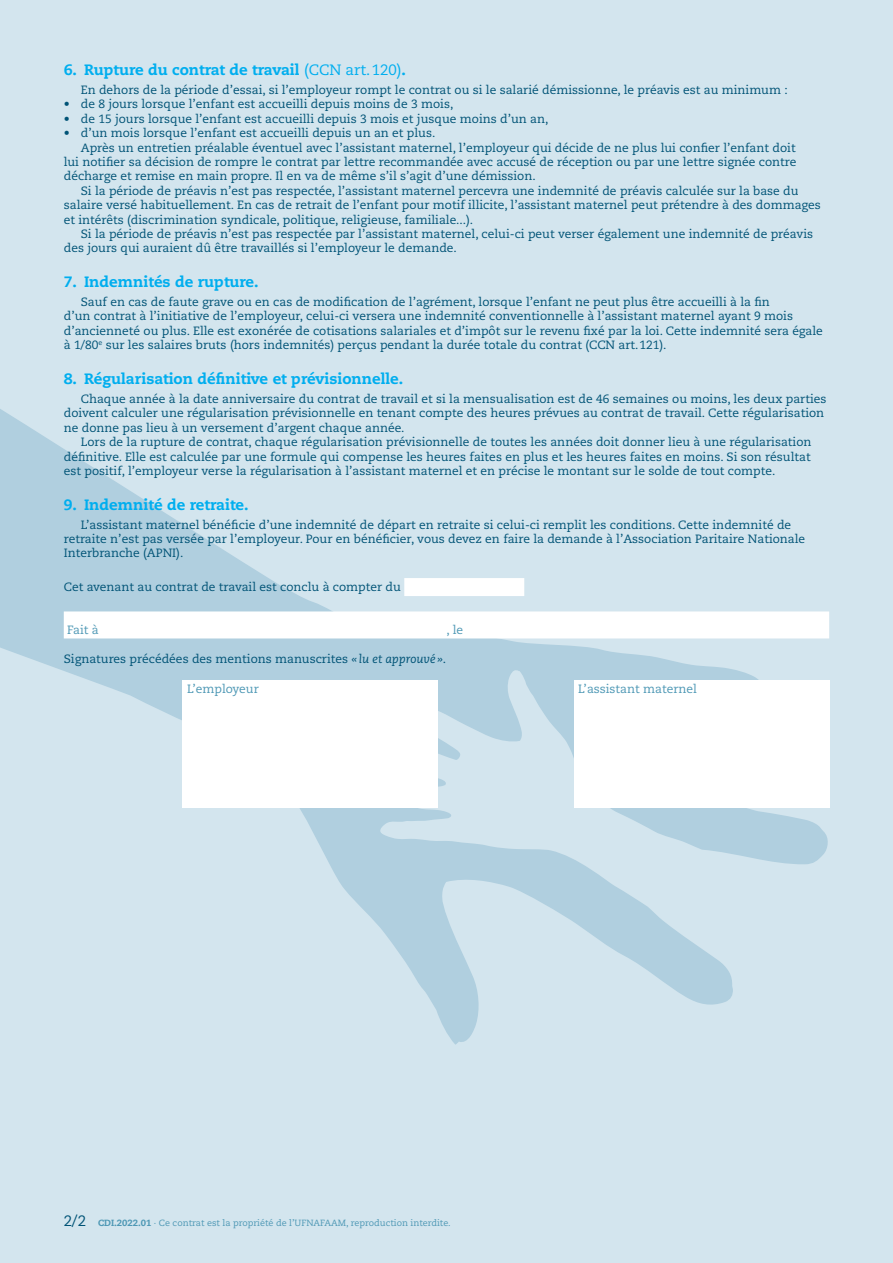
<style>
.page{position:relative;width:893px;height:1263px;background:#d3e5ee}
.page>*{position:absolute;margin:0;border:0;box-sizing:border-box;transform-origin:0 0}
.t1{font:800 15px "Caecilia LT Std";color:#00aeef}
.t2{font:12px/14.4px "Caecilia LT Std";color:#005376}
.t3{font:12px "Caecilia LT Std";color:#4e98b5}
.t4{font:9px "Caecilia LT Std";color:#4e98b5}
.s1{font-weight:400}
.s2{font-style:italic}
.s3{font-size:15px;color:#005376}
.s4{font-weight:800}
</style>
<div class="page">
<svg style="left:0;top:409px;width:830px;height:636px"></svg>
<div style="left:404px;top:578px;width:120px;height:18px;background:#fff"></div>
<div style="left:64px;top:611px;width:765px;height:27px;background:#fff"></div>
<div style="left:183px;top:680px;width:255px;height:127px;background:#fff"></div>
<div style="left:574px;top:680px;width:255px;height:127px;background:#fff"></div>
<p class="t1" style="left:64px;top:61px;width:344px">6. Rupture du contrat de travail <span class="s1">(CCN art.120)</span>.</p>
<p class="t2" style="left:81px;top:83px;width:708px">En dehors de la période d’essai, si l’employeur rompt le contrat ou si le salarié démissionne, le préavis est au minimum :</p>
<p class="t2" style="left:64px;top:97px;width:391px">• de 8 jours lorsque l’enfant est accueilli depuis moins de 3 mois,</p>
<p class="t2" style="left:64px;top:112px;width:486px">• de 15 jours lorsque l’enfant est accueilli depuis 3 mois et jusque moins d’un an,</p>
<p class="t2" style="left:64px;top:126px;width:373px">• d’un mois lorsque l’enfant est accueilli depuis un an et plus.</p>
<p class="t2" style="left:81px;top:140px;width:716px">Après un entretien préalable éventuel avec l’assistant maternel, l’employeur qui décide de ne plus lui confier l’enfant doit</p>
<p class="t2" style="left:64px;top:155px;width:734px">lui notifier sa décision de rompre le contrat par lettre recommandée avec accusé de réception ou par une lettre signée contre</p>
<p class="t2" style="left:64px;top:169px;width:473px">décharge et remise en main propre. Il en va de même s’il s’agit d’une démission.</p>
<p class="t2" style="left:81px;top:184px;width:719px">Si la période de préavis n’est pas respectée, l’assistant maternel percevra une indemnité de préavis calculée sur la base du</p>
<p class="t2" style="left:64px;top:198px;width:759px">salaire versé habituellement. En cas de retrait de l’enfant pour motif illicite, l’assistant maternel peut prétendre à des dommages</p>
<p class="t2" style="left:64px;top:212px;width:411px">et intérêts (discrimination syndicale, politique, religieuse, familiale...).</p>
<p class="t2" style="left:81px;top:227px;width:734px">Si la période de préavis n’est pas respectée par l’assistant maternel, celui-ci peut verser également une indemnité de préavis</p>
<p class="t2" style="left:64px;top:241px;width:394px">des jours qui auraient dû être travaillés si l’employeur le demande.</p>
<p class="t1" style="left:64px;top:273px;width:196px">7. Indemnités de rupture.</p>
<p class="t2" style="left:64px;top:295px;width:761px;text-indent:17px">Sauf en cas de faute grave ou en cas de modification de l’agrément, lorsque l’enfant ne peut plus être accueilli à la fin<br>d’un contrat à l’initiative de l’employeur, celui-ci versera une indemnité conventionnelle à l’assistant maternel ayant 9 mois d’ancienneté ou plus. Elle est exonérée de cotisations salariales et d’impôt sur le revenu fixé par la loi. Cette indemnité sera égale à 1/80<sup>e</sup> sur les salaires bruts (hors indemnités) perçus pendant la durée totale du contrat (CCN art.121).</p>
<p class="t1" style="left:64px;top:370px;width:341px">8. Régularisation définitive et prévisionnelle.</p>
<p class="t2" style="left:64px;top:392px;width:764px;text-indent:17px">Chaque année à la date anniversaire du contrat de travail et si la mensualisation est de 46 semaines ou moins, les deux parties doivent calculer une régularisation prévisionnelle en tenant compte des heures prévues au contrat de travail. Cette régularisation ne donne pas lieu à un versement d’argent chaque année.</p>
<p class="t2" style="left:64px;top:435px;width:749px;text-align:justify;text-indent:17px">Lors de la rupture de contrat, chaque régularisation prévisionnelle de toutes les années doit donner lieu à une régularisation définitive. Elle est calculée par une formule qui compense les heures faites en plus et les heures faites en moins. Si son résultat est positif, l’employeur verse la régularisation à l’assistant maternel et en précise le montant sur le solde de tout compte.</p>
<p class="t1" style="left:64px;top:495px;width:186px">9. Indemnité de retraite.</p>
<p class="t2" style="left:64px;top:517px;width:743px;text-indent:17px">L’assistant maternel bénéficie d’une indemnité de départ en retraite si celui-ci remplit les conditions. Cette indemnité de retraite n’est pas versée par l’employeur. Pour en bénéficier, vous devez en faire la demande à l’Association Paritaire Nationale<br>Interbranche (APNI).</p>
<p class="t2" style="left:64px;top:580px;width:339px">Cet avenant au contrat de travail est conclu à compter du</p>
<p class="t3" style="left:67px;top:623px;width:33px">Fait à</p>
<p class="t3" style="left:446px;top:623px;width:18px">, le</p>
<p class="t2" style="left:64px;top:652px;width:384px">Signatures précédées des mentions manuscrites <span class="s2">« lu et approuvé »</span>.</p>
<p class="t3" style="left:187px;top:682px;width:73px">L’employeur</p>
<p class="t3" style="left:578px;top:682px;width:120px">L’assistant maternel</p>
<p class="t4" style="left:64px;top:1218px;width:389px"><span class="s3">2/2</span> <span class="s4">CDI.2022.01</span> · Ce contrat est la propriété de l’UFNAFAAM, reproduction interdite.</p>
</div>
